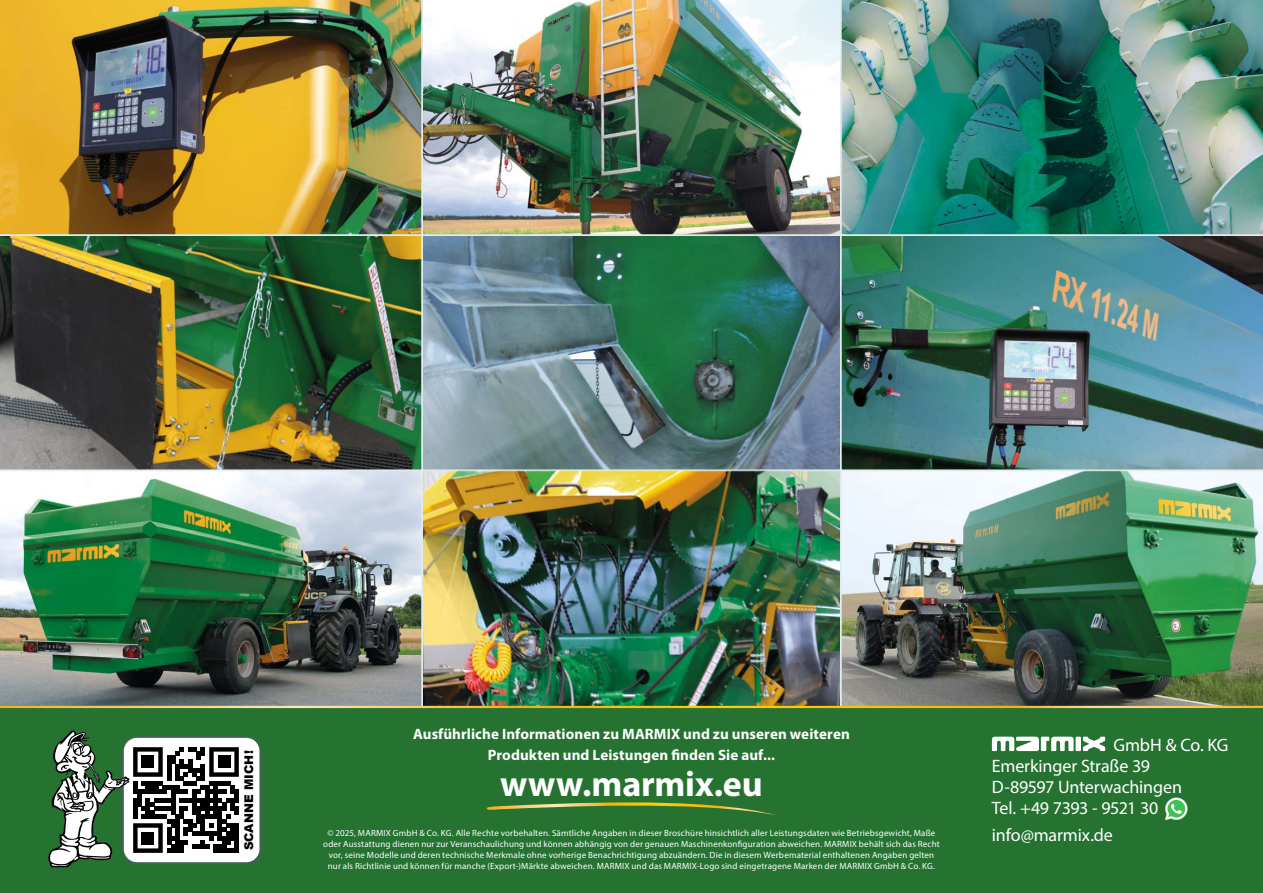
<style>
.page{position:relative;width:1263px;height:893px;background:#257231}
.page>*{position:absolute;margin:0;border:0;box-sizing:border-box;transform-origin:0 0}
.t1{font:700 36px "Myriad Pro";letter-spacing:-.005em;color:#fff}
.t2{font:18px/21px "Myriad Pro";letter-spacing:-.01em;color:#fff}
.t3{font:700 15px/21px "Myriad Pro";letter-spacing:.005em;color:#fff;text-align:center}
.t4{font:900 12px "Arial";color:#000}
.t5{font:9px/10.8px "Myriad Pro";letter-spacing:.015em;color:#fff;text-align:center}
</style>
<div class="page">
<img style="left:424px;top:237px;width:415px;height:468px">
<img style="left:841px;top:470px;width:422px;height:236px">
<img style="left:422px;top:0;width:419px;height:235px">
<img style="left:0;top:235px;width:422px;height:235px">
<div style="left:422px;top:235px;width:419px;height:235px;border:1px solid #e1ebec"></div>
<img style="left:841px;top:235px;width:422px;height:235px">
<img style="left:0;top:470px;width:422px;height:236px">
<div style="left:422px;top:470px;width:419px;height:237px;border:1px solid #e1ebec"></div>
<img style="left:0;top:0;width:422px;height:235px">
<img style="left:841px;top:0;width:422px;height:235px">
<svg style="left:487px;top:802px;width:288px;height:13px"></svg>
<svg style="left:992px;top:736px;width:113px;height:15px"></svg>
<svg style="left:1165px;top:797px;width:22px;height:23px"></svg>
<div style="left:123px;top:737px;width:137px;height:126px;background:#fff;border-radius:14px"></div>
<div style="left:122px;top:736px;width:139px;height:128px;border:2px solid #486158;border-radius:14px"></div>
<svg style="left:48px;top:730px;width:191px;height:138px"></svg>
<hr style="left:0;top:706px;width:1263px;height:2px;background:#fff">
<h3 class="t4" style="left:240px;top:850px;width:102px;rotate:-90deg">SCANNE MICH!</h3>
<h3 class="t3" style="left:413px;top:723px;width:438px">Ausführliche Informationen zu MARMIX und zu unseren weiteren<br>Produkten und Leistungen finden Sie auf...</h3>
<h1 class="t1" style="left:500px;top:761px;width:264px">www.marmix.eu</h1>
<p class="t5" style="left:323px;top:828px;width:618px">© 2025, MARMIX GmbH &amp; Co. KG. Alle Rechte vorbehalten. Sämtliche Angaben in dieser Broschüre hinsichtlich aller Leistungsdaten wie Betriebsgewicht, Maße oder Ausstattung dienen nur zur Veranschaulichung und können abhängig von der genauen Maschinenkonfiguration abweichen. MARMIX behält sich das Recht vor, seine Modelle und deren technische Merkmale ohne vorherige Benachrichtigung abzuändern. Die in diesem Werbematerial enthaltenen Angaben gelten nur als Richtlinie und können für manche (Export-)Märkte abweichen. MARMIX und das MARMIX-Logo sind eingetragene Marken der MARMIX GmbH &amp; Co. KG.</p>
<h2 class="t2" style="left:992px;top:734px;width:238px;text-indent:122px">GmbH &amp; Co. KG<br>Emerkinger Straße 39<br>D-89597 Unterwachingen<br>Tel. +49 7393 - 9521 30</h2>
<h2 class="t2" style="left:992px;top:824px;width:123px">info@marmix.de</h2>
</div>
